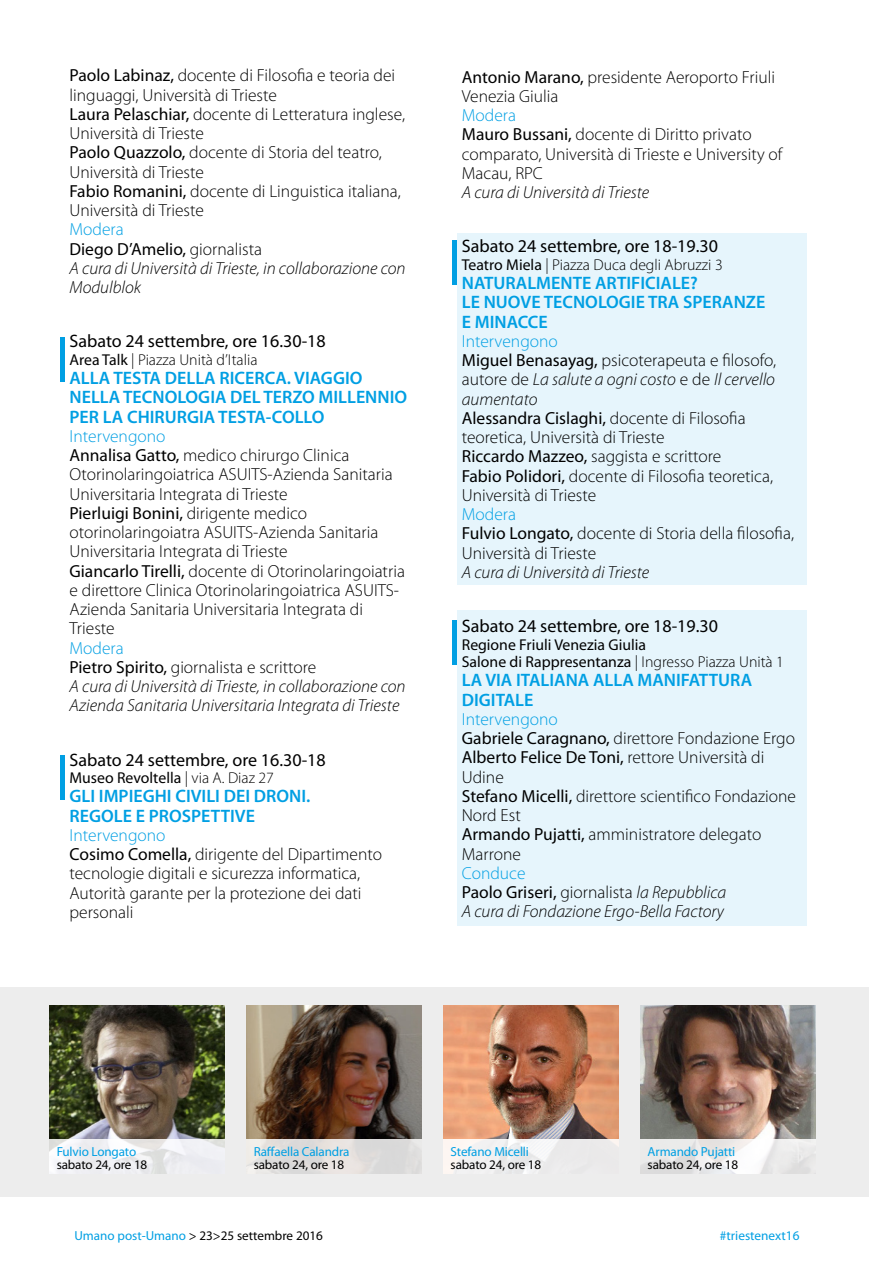
<style>
.page{position:relative;width:869px;height:1265px;background:#fff}
.page>*{position:absolute;margin:0;border:0;box-sizing:border-box;transform-origin:0 0}
.t1{font:600 18.03px/19.2px "Myriad Pro";color:#009fe3}
.t2{font:18.03px "Myriad Pro";color:#000}
.t3{font:300 17.5px/19.2px "Myriad Pro";color:#000}
.t4{font:italic 300 17.5px/19.2px "Myriad Pro";color:#000}
.t5{font:15.75px/17.5px "Myriad Pro";color:#000}
.t6{font:300 15.75px "Myriad Pro";color:#000}
.t7{font:13.3px "Myriad Pro";color:#009fe3}
.t8{font:13.12px "Myriad Pro";letter-spacing:-.01em;color:#000}
.t9{font:13.12px "Myriad Pro";letter-spacing:-.01em;color:#009fe3}
.s1{font-weight:400}
.s2{font-style:normal;color:#009fe3}
.s3{font-weight:400;font-style:normal}
.s4{font-style:normal}
.s5{color:#009fe3}
.s6{font-weight:300}
.s7{font-style:italic}
</style>
<div class="page">
<hr style="left:868px;top:987px;width:1px;height:209px;background:#ededed">
<div style="left:0;top:987px;width:868px;height:209px;background:#ededed"></div>
<img style="left:49px;top:1005px;width:175px;height:134px">
<img style="left:246px;top:1005px;width:175px;height:134px">
<img style="left:443px;top:1005px;width:175px;height:134px">
<img style="left:640px;top:1005px;width:174px;height:134px">
<svg style="left:49px;top:1139px;width:175px;height:35px"></svg>
<div style="left:246px;top:1139px;width:175px;height:35px;background:linear-gradient(to right,#e6e3e0,#dbdad9)"></div>
<div style="left:443px;top:1139px;width:175px;height:35px;background:linear-gradient(to right,#f7f4f3,#e8e8ea)"></div>
<svg style="left:640px;top:1139px;width:170px;height:35px"></svg>
<div style="left:60px;top:338px;width:5px;height:44px;background:#009fe3"></div>
<div style="left:60px;top:755px;width:5px;height:45px;background:#009fe3"></div>
<div style="left:452px;top:240px;width:5px;height:45px;background:#009fe3"></div>
<div style="left:452px;top:620px;width:5px;height:45px;background:#009fe3"></div>
<div style="left:457px;top:233px;width:349px;height:352px;background:#e6f5fc"></div>
<div style="left:457px;top:610px;width:349px;height:315px;background:#e6f5fc"></div>
<p class="t3" style="left:69px;top:66px;width:337px"><span class="s1">Paolo Labinaz,</span> docente di Filosofia e teoria dei linguaggi, Università di Trieste<br><span class="s1">Laura Pelaschiar,</span> docente di Letteratura inglese, Università di Trieste<br><span class="s1">Paolo Quazzolo,</span> docente di Storia del teatro, Università di Trieste<br><span class="s1">Fabio Romanini,</span> docente di Linguistica italiana, Università di Trieste</p>
<p class="t4" style="left:69px;top:220px;width:337px"><span class="s2">Modera<br></span><span class="s3">Diego D’Amelio,</span> <span class="s4">giornalista<br></span>A cura di Università di Trieste, in collaborazione con<br>Modulblok</p>
<p class="t2" style="left:69px;top:330px;width:257px">Sabato 24 settembre, ore 16.30-18</p>
<p class="t6" style="left:69px;top:350px;width:189px"><span class="s1">Area Talk</span> | Piazza Unità d’Italia</p>
<p class="t1" style="left:69px;top:368px;width:339px">ALLA TESTA DELLA RICERCA. VIAGGIO<br>NELLA TECNOLOGIA DEL TERZO MILLENNIO<br>PER LA CHIRURGIA TESTA-COLLO</p>
<p class="t3" style="left:69px;top:426px;width:337px"><span class="s5">Intervengono<br></span><span class="s1">Annalisa Gatto,</span> medico chirurgo Clinica Otorinolaringoiatrica ASUITS-Azienda Sanitaria Universitaria Integrata di Trieste<br><span class="s1">Pierluigi Bonini,</span> dirigente medico otorinolaringoiatra ASUITS-Azienda Sanitaria Universitaria Integrata di Trieste<br><span class="s1">Giancarlo Tirelli,</span> docente di Otorinolaringoiatria e direttore Clinica Otorinolaringoiatrica ASUITS-Azienda Sanitaria Universitaria Integrata di Trieste</p>
<p class="t4" style="left:69px;top:638px;width:337px"><span class="s2">Modera<br></span><span class="s3">Pietro Spirito,</span> <span class="s4">giornalista e scrittore<br></span>A cura di Università di Trieste, in collaborazione con Azienda Sanitaria Universitaria Integrata di Trieste</p>
<p class="t2" style="left:69px;top:748px;width:257px">Sabato 24 settembre, ore 16.30-18</p>
<p class="t5" style="left:69px;top:769px;width:206px">Museo Revoltella <span class="s6">| via A. Diaz 27</span></p>
<p class="t1" style="left:69px;top:786px;width:242px">GLI IMPIEGHI CIVILI DEI DRONI.<br>REGOLE E PROSPETTIVE</p>
<p class="t3" style="left:69px;top:825px;width:314px"><span class="s5">Intervengono<br></span><span class="s1">Cosimo Comella,</span> dirigente del Dipartimento tecnologie digitali e sicurezza informatica,<br>Autorità garante per la protezione dei dati personali</p>
<p class="t3" style="left:461px;top:67px;width:314px"><span class="s1">Antonio Marano,</span> presidente Aeroporto Friuli<br>Venezia Giulia</p>
<p class="t3" style="left:461px;top:105px;width:322px"><span class="s5">Modera<br></span><span class="s1">Mauro Bussani,</span> docente di Diritto privato comparato, Università di Trieste e University of<br>Macau, RPC</p>
<p class="t4" style="left:461px;top:182px;width:189px">A cura di Università di Trieste</p>
<p class="t2" style="left:461px;top:235px;width:257px">Sabato 24 settembre, ore 18-19.30</p>
<p class="t6" style="left:461px;top:255px;width:262px"><span class="s1">Teatro Miela</span> | Piazza Duca degli Abruzzi 3</p>
<p class="t1" style="left:461px;top:273px;width:305px">NATURALMENTE ARTIFICIALE?<br>LE NUOVE TECNOLOGIE TRA SPERANZE<br>E MINACCE</p>
<p class="t3" style="left:461px;top:331px;width:316px"><span class="s5">Intervengono<br></span><span class="s1">Miguel Benasayag,</span> psicoterapeuta e filosofo, autore de <span class="s7">La salute a ogni costo</span> e de <span class="s7">Il cervello aumentato<br></span><span class="s1">Alessandra Cislaghi,</span> docente di Filosofia teoretica, Università di Trieste<br><span class="s1">Riccardo Mazzeo,</span> saggista e scrittore<br><span class="s1">Fabio Polidori,</span> docente di Filosofia teoretica, Università di Trieste</p>
<p class="t3" style="left:461px;top:504px;width:333px"><span class="s5">Modera<br></span><span class="s1">Fulvio Longato,</span> docente di Storia della filosofia,<br>Università di Trieste</p>
<p class="t4" style="left:461px;top:562px;width:189px">A cura di Università di Trieste</p>
<p class="t2" style="left:461px;top:615px;width:257px">Sabato 24 settembre, ore 18-19.30</p>
<p class="t5" style="left:461px;top:635px;width:323px">Regione Friuli Venezia Giulia<br>Salone di Rappresentanza <span class="s6">| Ingresso Piazza Unità 1</span></p>
<p class="t1" style="left:461px;top:670px;width:292px">LA VIA ITALIANA ALLA MANIFATTURA<br>DIGITALE</p>
<p class="t3" style="left:461px;top:709px;width:335px"><span class="s5">Intervengono<br></span><span class="s1">Gabriele Caragnano,</span> direttore Fondazione Ergo<br><span class="s1">Alberto Felice De Toni,</span> rettore Università di<br>Udine<br><span class="s1">Stefano Micelli,</span> direttore scientifico Fondazione<br>Nord Est<br><span class="s1">Armando Pujatti,</span> amministratore delegato<br>Marrone</p>
<p class="t4" style="left:461px;top:863px;width:266px"><span class="s2">Conduce<br></span><span class="s3">Paolo Griseri,</span> <span class="s4">giornalista</span> la Repubblica<br>A cura di Fondazione Ergo-Bella Factory</p>
<p class="t9" style="left:57px;top:1143px;width:81px">Fulvio Longato</p>
<p class="t8" style="left:57px;top:1156px;width:92px">sabato 24, ore 18</p>
<p class="t9" style="left:253px;top:1143px;width:97px">Raffaella Calandra</p>
<p class="t8" style="left:253px;top:1156px;width:92px">sabato 24, ore 18</p>
<p class="t9" style="left:450px;top:1143px;width:80px">Stefano Micelli</p>
<p class="t8" style="left:450px;top:1156px;width:92px">sabato 24, ore 18</p>
<p class="t9" style="left:647px;top:1143px;width:89px">Armando Pujatti</p>
<p class="t8" style="left:647px;top:1156px;width:92px">sabato 24, ore 18</p>
<p class="t8" style="left:74px;top:1228px;width:250px"><span class="s5">Umano post-Umano</span> &gt; 23&gt;25 settembre 2016</p>
<p class="t7" style="left:719px;top:1227px;width:81px">#triestenext16</p>
</div>
